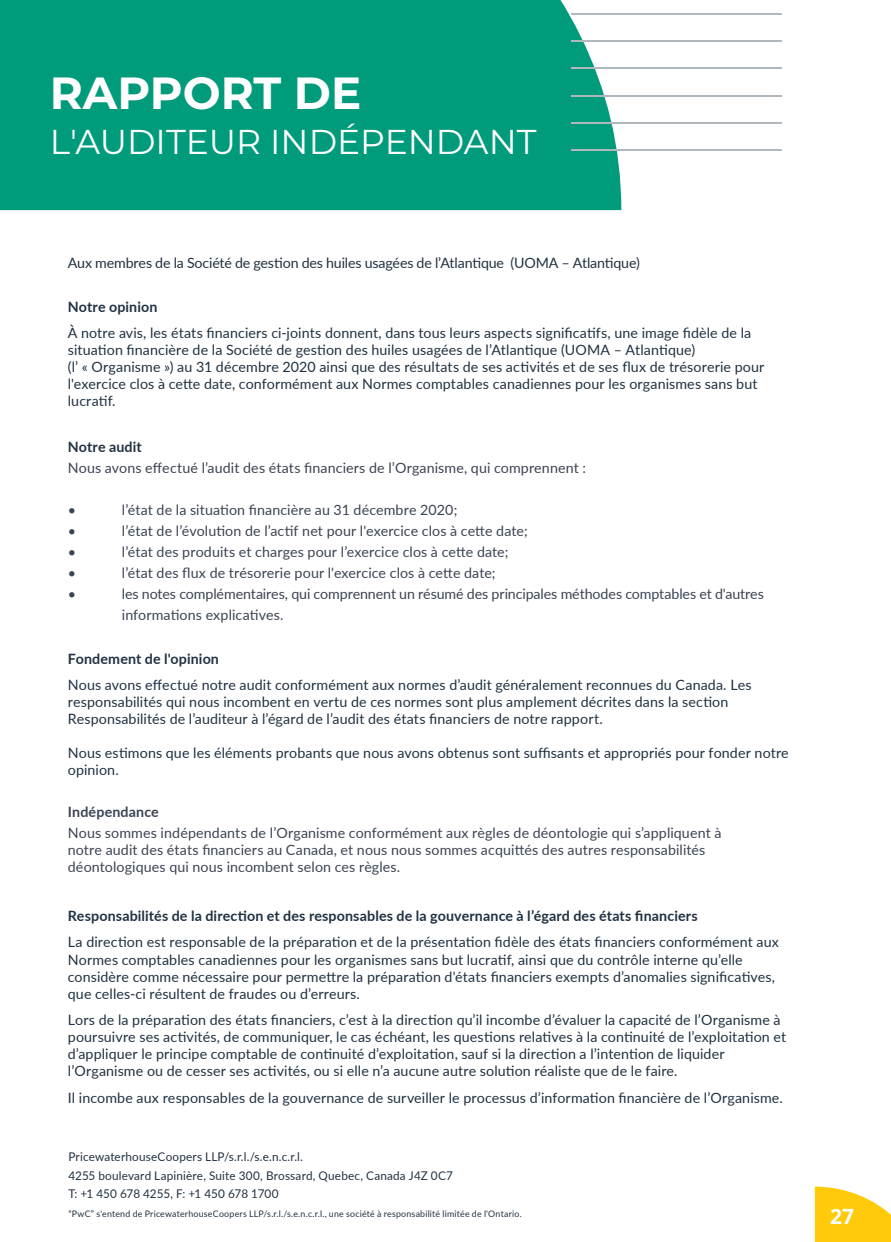
<style>
.page{position:relative;width:891px;height:1242px;background:#fff}
.page>*{position:absolute;margin:0;border:0;box-sizing:border-box;transform-origin:0 0}
.t1{font:700 45px "Montserrat";color:#fff}
.t2{font:34.5px "Montserrat";color:#fff}
.t3{font:700 21px "Open Sans";color:#fff}
.SOUS-TITRE_-_1_-_201{font:14.25px/17.1px "Lato";letter-spacing:.01em;color:#213141}
.Texte_courant_-_2014{font:14.25px/21px "Lato";letter-spacing:.005em;color:#3b4453}
.SOUS-TITRE_-_1_-_201-2{font:700 14.25px "Lato";letter-spacing:.01em;color:#213141}
.SOUS-TITRE_-_1_-_201-3{font:14.25px "Lato";letter-spacing:-.01em;color:#213141}
.Texte_courant_-_2014-2{font:700 14.25px "Lato";letter-spacing:.01em;color:#3b4453}
.Texte_courant_-_2014-3{font:700 14.25px "Lato";letter-spacing:.01em;color:#213141}
.t4{font:12px "Lato";letter-spacing:.015em;color:#213141}
.t5{font:12px "Lato";letter-spacing:-.005em;color:#213141}
.t6{font:9px "Lato";letter-spacing:.025em;color:#213141}
</style>
<div class="page">
<div style="left:0;top:0;width:621px;height:210px;background:#009b7a"></div>
<hr style="left:571px;top:13px;width:211px;height:2px;background:#b0b8be">
<hr style="left:571px;top:40px;width:211px;height:2px;background:#b0b8be">
<hr style="left:571px;top:68px;width:211px;height:1px;background:#b0b8be">
<hr style="left:571px;top:95px;width:211px;height:1px;background:#b0b8be">
<hr style="left:571px;top:122px;width:211px;height:2px;background:#b0b8be">
<hr style="left:571px;top:149px;width:211px;height:2px;background:#b0b8be">
<svg style="left:815px;top:1187px;width:76px;height:55px;background:#fed230"></svg>
<p class="t1" style="left:50px;top:60px;width:313px">RAPPORT DE</p>
<p class="t2" style="left:50px;top:118px;width:488px">L'AUDITEUR INDÉPENDANT</p>
<p class="SOUS-TITRE_-_1_-_201-3" style="left:68px;top:253px;width:574px">Aux membres de la Société de gestion des huiles usagées de l’Atlantique (UOMA – Atlantique)</p>
<p class="SOUS-TITRE_-_1_-_201-2" style="left:68px;top:296px;width:91px">Notre opinion</p>
<p class="SOUS-TITRE_-_1_-_201" style="left:68px;top:324px;width:698px">À notre avis, les états financiers ci-joints donnent, dans tous leurs aspects significatifs, une image fidèle de la situation financière de la Société de gestion des huiles usagées de l’Atlantique (UOMA – Atlantique)<br>(l’ « Organisme ») au 31 décembre 2020 ainsi que des résultats de ses activités et de ses flux de trésorerie pour l'exercice clos à cette date, conformément aux Normes comptables canadiennes pour les organismes sans but lucratif.</p>
<p class="Texte_courant_-_2014-3" style="left:68px;top:436px;width:75px">Notre audit</p>
<p class="Texte_courant_-_2014" style="left:68px;top:457px;width:520px">Nous avons effectué l’audit des états financiers de l’Organisme, qui comprennent :</p>
<p class="Texte_courant_-_2014" style="left:68px;top:499px;width:10px">•</p>
<p class="Texte_courant_-_2014" style="left:122px;top:499px;width:337px">l’état de la situation financière au 31 décembre 2020;</p>
<p class="Texte_courant_-_2014" style="left:68px;top:520px;width:10px">•</p>
<p class="Texte_courant_-_2014" style="left:122px;top:520px;width:407px">l’état de l’évolution de l’actif net pour l'exercice clos à cette date;</p>
<p class="Texte_courant_-_2014" style="left:68px;top:541px;width:10px">•</p>
<p class="Texte_courant_-_2014" style="left:122px;top:541px;width:388px">l’état des produits et charges pour l’exercice clos à cette date;</p>
<p class="Texte_courant_-_2014" style="left:68px;top:562px;width:10px">•</p>
<p class="Texte_courant_-_2014" style="left:122px;top:562px;width:375px">l’état des flux de trésorerie pour l'exercice clos à cette date;</p>
<p class="Texte_courant_-_2014" style="left:68px;top:583px;width:10px">•</p>
<p class="Texte_courant_-_2014" style="left:122px;top:583px;width:644px">les notes complémentaires, qui comprennent un résumé des principales méthodes comptables et d'autres informations explicatives.</p>
<p class="SOUS-TITRE_-_1_-_201-2" style="left:68px;top:648px;width:153px">Fondement de l'opinion</p>
<p class="SOUS-TITRE_-_1_-_201" style="left:68px;top:676px;width:685px">Nous avons effectué notre audit conformément aux normes d’audit généralement reconnues du Canada. Les responsabilités qui nous incombent en vertu de ces normes sont plus amplement décrites dans la section<br>Responsabilités de l’auditeur à l’égard de l’audit des états financiers de notre rapport.</p>
<p class="SOUS-TITRE_-_1_-_201" style="left:68px;top:744px;width:722px">Nous estimons que les éléments probants que nous avons obtenus sont suffisants et appropriés pour fonder notre opinion.</p>
<p class="Texte_courant_-_2014-2" style="left:68px;top:802px;width:93px">Indépendance</p>
<p class="Texte_courant_-_2014" style="left:68px;top:822px;width:655px">Nous sommes indépendants de l’Organisme conformément aux règles de déontologie qui s’appliquent à</p>
<p class="Texte_courant_-_2014" style="left:68px;top:839px;width:639px">notre audit des états financiers au Canada, et nous nous sommes acquittés des autres responsabilités</p>
<p class="Texte_courant_-_2014" style="left:68px;top:856px;width:334px">déontologiques qui nous incombent selon ces règles.</p>
<p class="SOUS-TITRE_-_1_-_201-2" style="left:68px;top:906px;width:631px">Responsabilités de la direction et des responsables de la gouvernance à l’égard des états financiers</p>
<p class="SOUS-TITRE_-_1_-_201" style="left:68px;top:933px;width:713px">La direction est responsable de la préparation et de la présentation fidèle des états financiers conformément aux Normes comptables canadiennes pour les organismes sans but lucratif, ainsi que du contrôle interne qu’elle considère comme nécessaire pour permettre la préparation d'états financiers exempts d’anomalies significatives, que celles-ci résultent de fraudes ou d’erreurs.</p>
<p class="SOUS-TITRE_-_1_-_201" style="left:68px;top:1011px;width:720px">Lors de la préparation des états financiers, c’est à la direction qu’il incombe d’évaluer la capacité de l’Organisme à poursuivre ses activités, de communiquer, le cas échéant, les questions relatives à la continuité de l’exploitation et d’appliquer le principe comptable de continuité d’exploitation, sauf si la direction a l’intention de liquider l’Organisme ou de cesser ses activités, ou si elle n’a aucune autre solution réaliste que de le faire.</p>
<p class="SOUS-TITRE_-_1_-_201" style="left:68px;top:1088px;width:717px">Il incombe aux responsables de la gouvernance de surveiller le processus d’information financière de l’Organisme.</p>
<p class="t4" style="left:68px;top:1148px;width:236px">PricewaterhouseCoopers LLP/s.r.l./s.e.n.c.r.l.</p>
<p class="t4" style="left:68px;top:1167px;width:386px">4255 boulevard Lapinière, Suite 300, Brossard, Quebec, Canada J4Z 0C7</p>
<p class="t5" style="left:68px;top:1185px;width:212px">T: +1 450 678 4255, F: +1 450 678 1700</p>
<p class="t6" style="left:68px;top:1207px;width:455px">“PwC” s'entend de PricewaterhouseCoopers LLP/s.r.l./s.e.n.c.r.l., une société à responsabilité limitée de l'Ontario.</p>
<h3 class="t3" style="left:830px;top:1201px;width:25px">27</h3>
</div>
